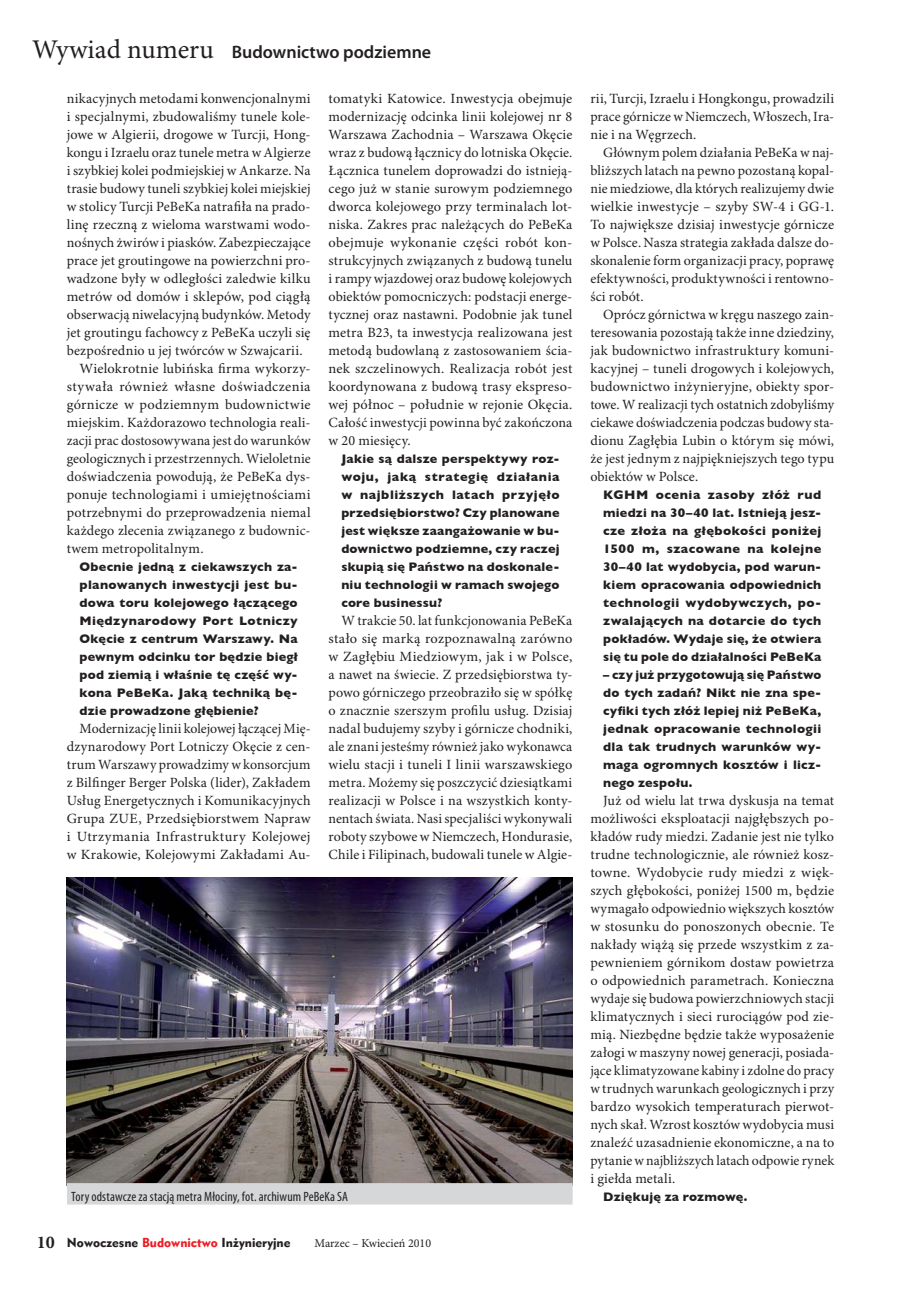
<style>
.page{position:relative;width:919px;height:1289px;background:#fff}
.page>*{position:absolute;margin:0;border:0;box-sizing:border-box;transform-origin:0 0}
.t1{font:600 18px "Myriad Pro";color:#231f20}
.t2{font:14.1px/18px "Minion Pro";letter-spacing:.01em;color:#231f20;text-align:justify}
.t3{font:condensed 13.5px "Myriad Pro";letter-spacing:.01em;color:#231f20}
.t4{font:700 12.6px/18px "Gill Sans";letter-spacing:.015em;color:#231f20;text-align:justify}
.t5{font:12px "Geometr 415 Blk PL";color:#231f20}
.t6{font:12px "Minion Pro";color:#231f20}
.s1{font-family:"Minion Pro";font-weight:400;font-size:27px}
.s2{font-family:"Minion Pro";font-weight:700;font-size:18px}
.s3{color:#ed1c24}
</style>
<div class="page">
<img style="left:67px;top:877px;width:505px;height:306px">
<div style="left:67px;top:1183px;width:505px;height:21px;background:#d5d7d8"></div>
<p class="t1" style="left:32px;top:45px;width:401px"><span class="s1">Wywiad numeru</span> Budownictwo podziemne</p>
<p class="t2" style="left:67px;top:90px;width:245px">nikacyjnych metodami konwencjonalnymi</p>
<p class="t2" style="left:67px;top:108px;width:245px">i specjalnymi, zbudowaliśmy tunele kole-</p>
<p class="t2" style="left:67px;top:126px;width:245px">jowe w Algierii, drogowe w Turcji, Hong-</p>
<p class="t2" style="left:67px;top:144px;width:245px">kongu i Izraelu oraz tunele metra w Algierze</p>
<p class="t2" style="left:67px;top:162px;width:245px">i szybkiej kolei podmiejskiej w Ankarze. Na</p>
<p class="t2" style="left:67px;top:180px;width:245px">trasie budowy tuneli szybkiej kolei miejskiej</p>
<p class="t2" style="left:67px;top:198px;width:245px">w stolicy Turcji PeBeKa natrafiła na prado-</p>
<p class="t2" style="left:67px;top:216px;width:245px">linę rzeczną z wieloma warstwami wodo-</p>
<p class="t2" style="left:67px;top:234px;width:245px">nośnych żwirów i piasków. Zabezpieczające</p>
<p class="t2" style="left:67px;top:252px;width:245px">prace jet groutingowe na powierzchni pro-</p>
<p class="t2" style="left:67px;top:270px;width:245px">wadzone były w odległości zaledwie kilku</p>
<p class="t2" style="left:67px;top:288px;width:245px">metrów od domów i sklepów, pod ciągłą</p>
<p class="t2" style="left:67px;top:306px;width:245px">obserwacją niwelacyjną budynków. Metody</p>
<p class="t2" style="left:67px;top:324px;width:245px">jet groutingu fachowcy z PeBeKa uczyli się</p>
<p class="t2" style="left:67px;top:342px;width:237px">bezpośrednio u jej twórców w Szwajcarii.</p>
<p class="t2" style="left:80px;top:360px;width:232px">Wielokrotnie lubińska firma wykorzy-</p>
<p class="t2" style="left:67px;top:378px;width:245px">stywała również własne doświadczenia</p>
<p class="t2" style="left:67px;top:396px;width:245px">górnicze w podziemnym budownictwie</p>
<p class="t2" style="left:67px;top:414px;width:245px">miejskim. Każdorazowo technologia reali-</p>
<p class="t2" style="left:67px;top:432px;width:245px">zacji prac dostosowywana jest do warunków</p>
<p class="t2" style="left:67px;top:450px;width:245px">geologicznych i przestrzennych. Wieloletnie</p>
<p class="t2" style="left:67px;top:468px;width:245px">doświadczenia powodują, że PeBeKa dys-</p>
<p class="t2" style="left:67px;top:486px;width:245px">ponuje technologiami i umiejętnościami</p>
<p class="t2" style="left:67px;top:504px;width:245px">potrzebnymi do przeprowadzenia niemal</p>
<p class="t2" style="left:67px;top:522px;width:245px">każdego zlecenia związanego z budownic-</p>
<p class="t2" style="left:67px;top:540px;width:138px">twem metropolitalnym.</p>
<p class="t4" style="left:80px;top:557px;width:220px">Obecnie jedną z ciekawszych za&shy;planowanych inwestycji jest bu&shy;dowa toru kolejowego łączącego Międzynarodowy Port Lotniczy Okęcie z centrum Warszawy. Na pewnym odcinku tor będzie biegł pod ziemią i właśnie tę część wy&shy;kona PeBeKa. Jaką techniką bę&shy;dzie prowadzone głębienie?</p>
<p class="t2" style="left:67px;top:720px;width:246px;text-indent:13px">Modernizację linii kolejowej łączącej Mię&shy;dzynarodowy Port Lotniczy Okęcie z cen&shy;trum Warszawy prowadzimy w konsorcjum z Bilfinger Berger Polska (lider), Zakładem Usług Energetycznych i Komunikacyjnych Grupa ZUE, Przedsiębiorstwem Napraw i Utrzymania Infrastruktury Kolejowej w Krakowie, Kolejowymi Zakładami Au-</p>
<p class="t2" style="left:328px;top:90px;width:245px">tomatyki Katowice. Inwestycja obejmuje modernizację odcinka linii kolejowej nr 8<br>Warszawa Zachodnia – Warszawa Okęcie wraz z budową łącznicy do lotniska Okęcie.<br>Łącznica tunelem doprowadzi do istnieją&shy;cego już w stanie surowym podziemnego dworca kolejowego przy terminalach lot&shy;niska. Zakres prac należących do PeBeKa obejmuje wykonanie części robót kon&shy;strukcyjnych związanych z budową tunelu i rampy wjazdowej oraz budowę kolejowych obiektów pomocniczych: podstacji energe&shy;tycznej oraz nastawni. Podobnie jak tunel metra B23, ta inwestycja realizowana jest metodą budowlaną z zastosowaniem ścia&shy;nek szczelinowych. Realizacja robót jest koordynowana z budową trasy ekspreso&shy;wej północ – południe w rejonie Okęcia.<br>Całość inwestycji powinna być zakończona w 20 miesięcy.</p>
<p class="t4" style="left:341px;top:449px;width:220px">Jakie są dalsze perspektywy roz&shy;woju, jaką strategię działania w najbliższych latach przyjęło przedsiębiorstwo? Czy planowane jest większe zaangażowanie w bu&shy;downictwo podziemne, czy raczej skupią się Państwo na doskonale&shy;niu technologii w ramach swojego core businessu?</p>
<p class="t2" style="left:328px;top:612px;width:245px;text-indent:13px">W trakcie 50. lat funkcjonowania PeBeKa stało się marką rozpoznawalną zarówno w Zagłębiu Miedziowym, jak i w Polsce, a nawet na świecie. Z przedsiębiorstwa ty&shy;powo górniczego przeobraziło się w spółkę o znacznie szerszym profilu usług. Dzisiaj nadal budujemy szyby i górnicze chodniki, ale znani jesteśmy również jako wykonawca wielu stacji i tuneli I linii warszawskiego metra. Możemy się poszczycić dziesiątkami realizacji w Polsce i na wszystkich konty&shy;nentach świata. Nasi specjaliści wykonywali roboty szybowe w Niemczech, Hondurasie, Chile i Filipinach, budowali tunele w Algie-</p>
<p class="t2" style="left:590px;top:90px;width:245px">rii, Turcji, Izraelu i Hongkongu, prowadzili prace górnicze w Niemczech, Włoszech, Ira&shy;nie i na Węgrzech.</p>
<p class="t2" style="left:590px;top:144px;width:245px;text-indent:13px">Głównym polem działania PeBeKa w naj&shy;bliższych latach na pewno pozostaną kopal&shy;nie miedziowe, dla których realizujemy dwie wielkie inwestycje – szyby SW-4 i GG-1.<br>To największe dzisiaj inwestycje górnicze w Polsce. Nasza strategia zakłada dalsze do&shy;skonalenie form organizacji pracy, poprawę efektywności, produktywności i rentowno&shy;ści robót.</p>
<p class="t2" style="left:590px;top:306px;width:245px;text-indent:13px">Oprócz górnictwa w kręgu naszego zain&shy;teresowania pozostają także inne dziedziny, jak budownictwo infrastruktury komuni&shy;kacyjnej – tuneli drogowych i kolejowych, budownictwo inżynieryjne, obiekty spor&shy;towe. W realizacji tych ostatnich zdobyliśmy ciekawe doświadczenia podczas budowy sta&shy;dionu Zagłębia Lubin o którym się mówi, że jest jednym z najpiękniejszych tego typu obiektów w Polsce.</p>
<p class="t4" style="left:603px;top:485px;width:220px">KGHM ocenia zasoby złóż rud miedzi na 30–40 lat. Istnieją jesz&shy;cze złoża na głębokości poniżej 1500 m, szacowane na kolejne 30–40 lat wydobycia, pod warun&shy;kiem opracowania odpowiednich technologii wydobywczych, po&shy;zwalających na dotarcie do tych pokładów. Wydaje się, że otwiera się tu pole do działalności PeBeKa</p>
<p class="t4" style="left:603px;top:665px;width:220px">– czy już przygotowują się Państwo do tych zadań? Nikt nie zna spe&shy;cyfiki tych złóż lepiej niż PeBeKa, jednak opracowanie technologii dla tak trudnych warunków wy&shy;maga ogromnych kosztów i licz&shy;nego zespołu.</p>
<p class="t2" style="left:590px;top:792px;width:245px;text-indent:13px">Już od wielu lat trwa dyskusja na temat możliwości eksploatacji najgłębszych po&shy;kładów rudy miedzi. Zadanie jest nie tylko trudne technologicznie, ale również kosz&shy;towne. Wydobycie rudy miedzi z więk&shy;szych głębokości, poniżej 1500 m, będzie wymagało odpowiednio większych kosztów w stosunku do ponoszonych obecnie. Te nakłady wiążą się przede wszystkim z za&shy;pewnieniem górnikom dostaw powietrza o odpowiednich parametrach. Konieczna wydaje się budowa powierzchniowych stacji klimatycznych i sieci rurociągów pod zie&shy;mią. Niezbędne będzie także wyposażenie załogi w maszyny nowej generacji, posiada&shy;jące klimatyzowane kabiny i zdolne do pracy w trudnych warunkach geologicznych i przy bardzo wysokich temperaturach pierwot&shy;nych skał. Wzrost kosztów wydobycia musi znaleźć uzasadnienie ekonomiczne, a na to pytanie w najbliższych latach odpowie rynek i giełda metali.</p>
<p class="t3" style="left:71px;top:1191px;width:278px">Tory odstawcze za stacją metra Młociny, fot. archiwum PeBeKa SA</p>
<p class="t4" style="left:603px;top:1187px;width:146px">Dziękuję za rozmowę.</p>
<p class="t5" style="left:37px;top:1235px;width:255px"><span class="s2">10</span> Nowoczesne <span class="s3">Budownictwo</span> Inżynieryjne</p>
<p class="t6" style="left:314px;top:1238px;width:118px">Marzec – Kwiecień 2010</p>
</div>
